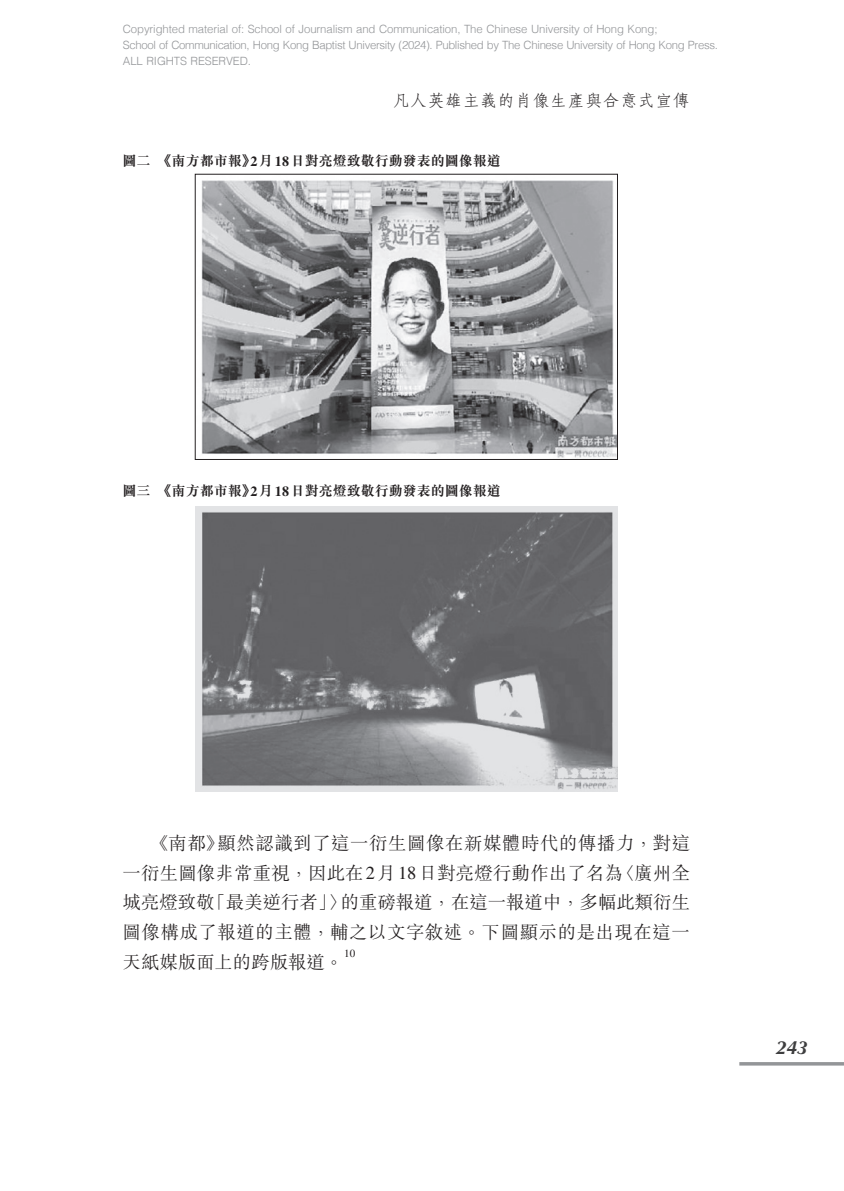
<style>
.page{position:relative;width:844px;height:1191px;background:#fff}
.page>*{position:absolute;margin:0;border:0;box-sizing:border-box;transform-origin:0 0}
.t1{font:italic 700 19.25px "Optima";color:#3e3e3f}
.t2{font:300 18.38px/29.8px "M Sung HK";letter-spacing:.03em;color:#231f20;text-align:justify}
.t3{font:300 17.5px "C Fang Song HK";color:#231f20}
.t4{font:700 14px "M Sung HK";color:#231f20}
.t5{font:300 11.38px/15.8px "Helvetica";letter-spacing:-.01em;color:#939598}
.t6{font:11.03px "Times LT Std";color:#231f20}
.s1{font-family:"Times LT Std"}
.s2{font-family:"Times LT Std";font-weight:400}
</style>
<div class="page">
<hr style="left:739px;top:1062px;width:104px;height:3px;background:#939598">
<img style="left:201px;top:180px;width:414px;height:277px">
<img style="left:195px;top:506px;width:422px;height:286px">
<p class="t5" style="left:123px;top:21px;width:596px">Copyrighted material of: School of Journalism and Communication, The Chinese University of Hong Kong;<br>School of Communication, Hong Kong Baptist University (2024). Published by The Chinese University of Hong Kong Press.<br>ALL RIGHTS RESERVED.</p>
<h3 class="t3" style="left:392px;top:88px;width:299px">凡人英雄主義的肖像生產與合意式宣傳</h3>
<p class="t4" style="left:123px;top:154px;width:379px">圖二　《南方都市報》<span class="s1">2</span>月<span class="s1">18</span>日對亮燈致敬行動發表的圖像報道</p>
<p class="t4" style="left:123px;top:484px;width:379px">圖三　《南方都市報》<span class="s1">2</span>月<span class="s1">18</span>日對亮燈致敬行動發表的圖像報道</p>
<h2 class="t2" style="left:123px;top:827px;width:569px;text-indent:28px">《南都》顯然認識到了這一衍生圖像在新媒體時代的傳播力，對這一衍生圖像非常重視，因此在<span class="s2">2</span>月<span class="s2">18</span>日對亮燈行動作出了名為〈廣州全城亮燈致敬「最美逆行者」〉的重磅報道，在這一報道中，多幅此類衍生圖像構成了報道的主體，輔之以文字敘述。下圖顯示的是出現在這一天紙媒版面上的跨版報道。</h2>
<p class="t6" style="left:344px;top:947px;width:13px">10</p>
<h1 class="t1" style="left:775px;top:1035px;width:34px">243</h1>
</div>
